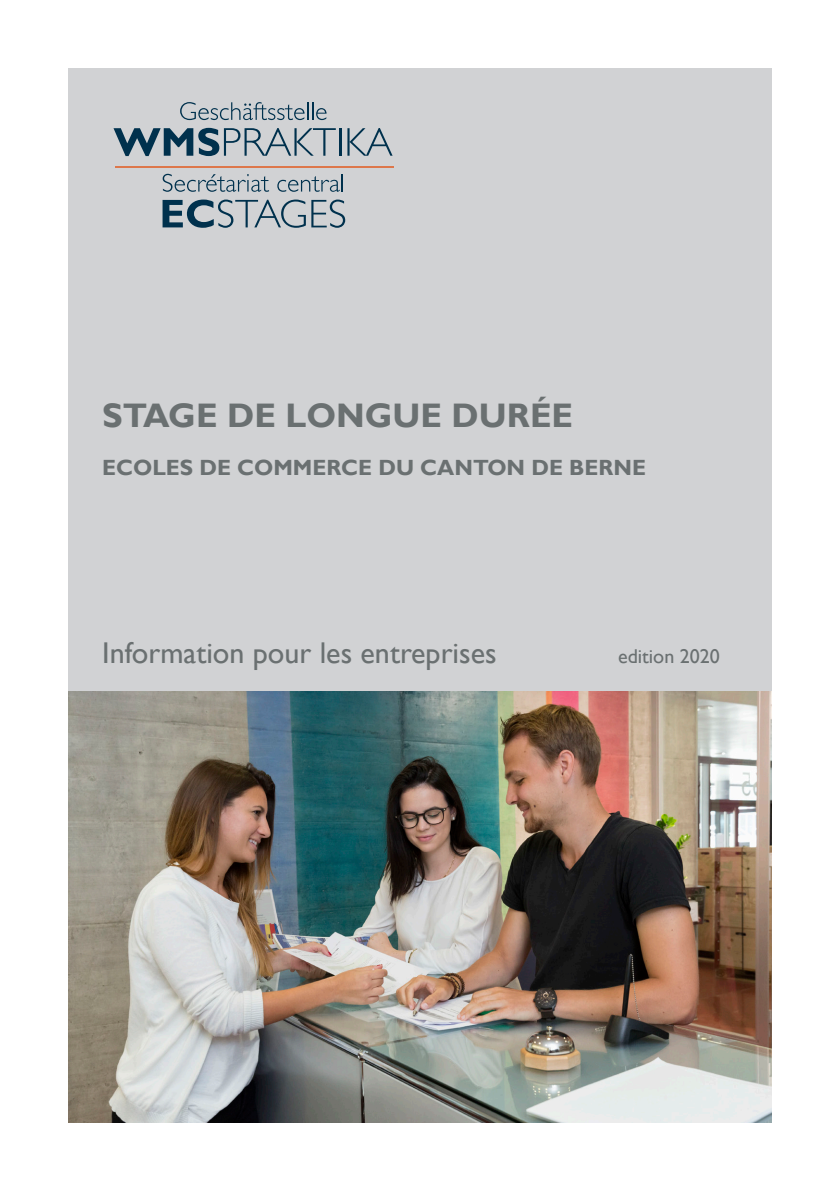
<style>
.page{position:relative;width:840px;height:1191px;background:#fff}
.page>*{position:absolute;margin:0;border:0;box-sizing:border-box;transform-origin:0 0}
.t1{font:700 34px "Gill Sans";color:#6a7071}
.t2{font:30px "Gill Sans";color:#6a7071}
.t3{font:700 22px "Gill Sans";color:#6a7071}
.t4{font:20px "Gill Sans";color:#6a7071}
</style>
<div class="page">
<div style="left:68px;top:68px;width:703px;height:624px;background:#d1d2d4"></div>
<img style="left:68px;top:692px;width:703px;height:431px">
<svg style="left:180px;top:102px;width:146px;height:18px"></svg>
<svg style="left:113px;top:128px;width:222px;height:28px"></svg>
<hr style="left:339px;top:128px;width:2px;height:28px;background:#00314d">
<svg style="left:347px;top:128px;width:45px;height:28px"></svg>
<svg style="left:162px;top:174px;width:107px;height:18px"></svg>
<svg style="left:277px;top:174px;width:66px;height:18px"></svg>
<svg style="left:162px;top:199px;width:183px;height:29px"></svg>
<hr style="left:115px;top:166px;width:278px;height:2px;background:#dd774b">
<h1 class="t1" style="left:102px;top:395px;width:472px">STAGE DE LONGUE DURÉE</h1>
<p class="t3" style="left:102px;top:454px;width:545px">ECOLES DE COMMERCE DU CANTON DE BERNE</p>
<h2 class="t2" style="left:102px;top:635px;width:396px">Information pour les entreprises</h2>
<p class="t4" style="left:617px;top:644px;width:103px">edition 2020</p>
</div>
